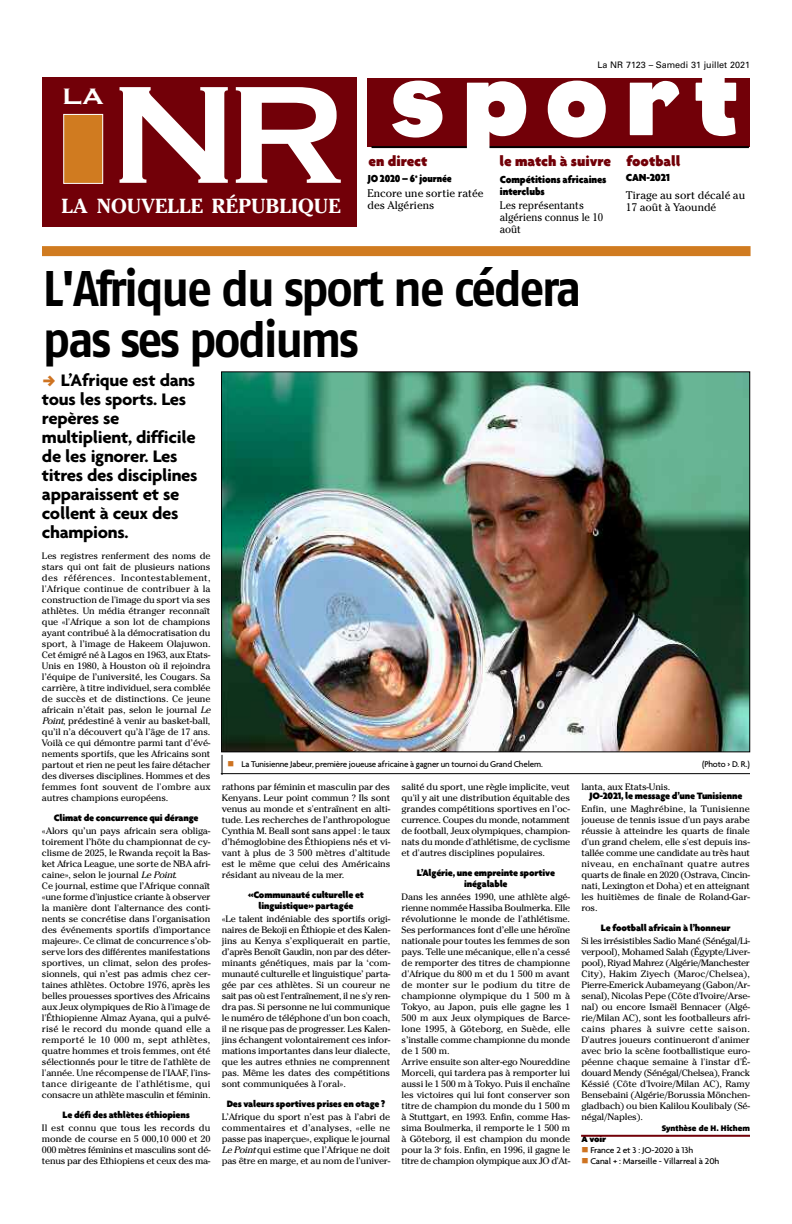
<style>
.page{position:relative;width:792px;height:1224px;background:#fff}
.page>*{position:absolute;margin:0;border:0;box-sizing:border-box;transform-origin:0 0}
.t1{font:182px "Copperplate";color:#fff}
.t2{font:700 104px "Eagle";letter-spacing:.145em;color:#fff}
.t3{font:700 50px/51px "Fago No";letter-spacing:-.055em;color:#000;scale:.94 1}
.t4{font:29px "Copperplate";color:#fff;scale:1.14 1}
.t5{font:700 20.2px "Cheltenham";letter-spacing:.015em;color:#fff}
.t6{font:700 18px/19px "Agenda";letter-spacing:-.015em;color:#000;scale:1.04 1}
.t7{font:900 15.2px "Agenda";color:#720008}
.t8{font:11px/14.8px "Cheltenham";color:#000}
.t9{font:11px/12px "Cheltenham";color:#000;scale:.94 1}
.t10{font:900 11px/12px "Agenda";letter-spacing:-.01em;color:#000;scale:.95 1}
.t11{font:900 10px/11px "Agenda";letter-spacing:-.015em;color:#000;text-align:center}
.t12{font:900 9.4px "Agenda";color:#000;scale:1.05 1}
.t13{font:9.2px/11px "Cheltenham";letter-spacing:-.015em;color:#000;text-align:justify;scale:1.05 1}
.t14{font:500 9px "Agenda";letter-spacing:-.015em;color:#000}
.t15{font:500 9px "Agenda";letter-spacing:-.015em;color:#000;scale:1.05 1}
.t16{font:9px "Univers";color:#000}
.t17{font:900 8px "Corpid";color:#000}
.s1{font-family:"Agenda";font-weight:900}
.s2{font-style:italic}
.s3{color:#ce7321}
</style>
<div class="page">
<div style="left:42px;top:246px;width:709px;height:10px;background:#d07b20"></div>
<hr style="left:221px;top:773px;width:529px;height:1px;background:#000">
<svg style="left:222px;top:755px;width:1px;height:20px"></svg>
<div style="left:367px;top:78px;width:382px;height:68px;background:#720008"></div>
<hr style="left:372px;top:146px;width:377px;height:2px;background:#000">
<div style="left:42px;top:78px;width:315px;height:149px;background:#720008"></div>
<div style="left:64px;top:115px;width:39px;height:68px;background:#d07b20"></div>
<div style="left:64px;top:114px;width:39px;height:70px;border:1px solid #fff"></div>
<hr style="left:581px;top:1135px;width:169px;height:2px;background:#720008">
<img style="left:223px;top:374px;width:525px;height:376px">
<p class="t1" style="left:103px;top:44px;width:251px">-NR</p>
<p class="t4" style="left:62px;top:82px;width:39px">La</p>
<p class="t5" style="left:62px;top:199px;width:280px">LA NOUVELLE RÉPUBLIQUE</p>
<p class="t16" style="left:598px;top:61px;width:154px">La NR 7123 – Samedi 31 juillet 2021</p>
<p class="t2" style="left:390px;top:38px;width:350px">sport</p>
<p class="t7" style="left:368px;top:152px;width:61px">en direct</p>
<p class="t7" style="left:500px;top:152px;width:113px">le match à suivre</p>
<p class="t7" style="left:626px;top:152px;width:56px">football</p>
<p class="t8" style="left:367px;top:171px;width:118px"><span class="s1">JO 2020 – 6</span><sup>e</sup> <span class="s1">journée<br></span>Encore une sortie ratée</p>
<p class="t8" style="left:367px;top:198px;width:69px">des Algériens</p>
<p class="t10" style="left:500px;top:173px;width:114px">Compétitions africaines interclubs</p>
<p class="t9" style="left:500px;top:200px;width:111px">Les représentants algériens connus le 10 août</p>
<p class="t8" style="left:626px;top:169px;width:121px;line-height:17.7px"><span class="s1">CAN-2021<br></span>Tirage au sort décalé au</p>
<p class="t8" style="left:626px;top:200px;width:92px">17 août à Yaoundé</p>
<p class="t3" style="left:43px;top:268px;width:575px">L'Afrique du sport ne cédera pas ses podiums</p>
<p class="t6" style="left:42px;top:370px;width:151px;text-indent:19px">L’Afrique est dans tous les sports. Les repères se multiplient, difficile de les ignorer. Les titres des disciplines apparaissent et se collent à ceux des champions.</p>
<p class="t13" style="left:42px;top:550px;width:163px;text-align:left">Les registres renferment des noms de stars qui ont fait de plusieurs nations des références. Incontestablement, l'Afrique continue de contribuer à la construction de l'image du sport via ses athlètes. Un média étranger reconnaît que «l'Afrique a son lot de champions ayant contribué à la démocratisation du sport, à l’image de Hakeem Olajuwon.<br>Cet émigré né à Lagos en 1963, aux Etats-Unis en 1980, à Houston où il rejoindra l’équipe de l’université, les Cougars. Sa carrière, à titre individuel, sera comblée de succès et de distinctions. Ce jeune africain n’était pas, selon le journal <span class="s2">Le Point</span>, prédestiné à venir au basket-ball, qu’il n’a découvert qu’à l’âge de 17 ans.<br>Voilà ce qui démontre parmi tant d’évé&shy;nements sportifs, que les Africains sont partout et rien ne peut les faire détacher des diverses disciplines. Hommes et des femmes font souvent de l'ombre aux autres champions européens.</p>
<p class="t11" style="left:54px;top:812px;width:146px">Climat de concurrence qui dérange</p>
<p class="t13" style="left:42px;top:825px;width:162px;text-align:left">«Alors qu’un pays africain sera obliga&shy;toirement l’hôte du championnat de cy&shy;clisme de 2025, le Rwanda reçoit la Bas&shy;ket Africa League, une sorte de NBA afri&shy;caine», selon le journal <span class="s2">Le Point</span>.<br>Ce journal, estime que l’Afrique connaît «une forme d'injustice criante à observer la manière dont l'alternance des conti&shy;nents se concrétise dans l'organisation des événements sportifs d'importance majeure». Ce climat de concurrence s’ob&shy;serve lors des différentes manifestations sportives, un climat, selon des profes&shy;sionnels, qui n’est pas admis chez cer&shy;taines athlètes. Octobre 1976, après les belles prouesses sportives des Africains aux Jeux olympiques de Rio à l'image de l'Éthiopienne Almaz Ayana, qui a pulvé&shy;risé le record du monde quand elle a remporté le 10 000 m, sept athlètes, quatre hommes et trois femmes, ont été sélectionnés pour le titre de l'athlète de l'année. Une récompense de l'IAAF, l'ins&shy;tance dirigeante de l'athlétisme, qui consacre un athlète masculin et féminin.</p>
<p class="t11" style="left:63px;top:1109px;width:129px">Le défi des athlètes éthiopiens</p>
<p class="t13" style="left:42px;top:1122px;width:162px">Il est connu que tous les records du monde de course en 5 000,10 000 et 20<br>000 mètres féminins et masculins sont dé&shy;tenus par des Ethiopiens et ceux des ma-</p>
<p class="t14" style="left:227px;top:759px;width:317px"><span class="s3">■</span> La Tunisienne Jabeur, première joueuse africaine à gagner un tournoi du Grand Chelem.</p>
<p class="t14" style="left:702px;top:759px;width:49px">(Photo &gt; D. R.)</p>
<p class="t13" style="left:222px;top:781px;width:162px">rathons par féminin et masculin par des Kenyans. Leur point commun ? Ils sont venus au monde et s'entraînent en alti&shy;tude. Les recherches de l’anthropologue Cynthia M. Beall sont sans appel : le taux d’hémoglobine des Éthiopiens nés et vi&shy;vant à plus de 3 500 mètres d’altitude est le même que celui des Américains résidant au niveau de la mer.</p>
<p class="t11" style="left:248px;top:889px;width:117px">«Communauté culturelle et linguistique» partagée</p>
<p class="t13" style="left:222px;top:913px;width:162px">«Le talent indéniable des sportifs origi&shy;naires de Bekoji en Éthiopie et des Kalen&shy;jins au Kenya s’expliquerait en partie, d’après Benoît Gaudin, non par des déter&shy;minants génétiques, mais par la ‘com&shy;munauté culturelle et linguistique’ parta&shy;gée par ces athlètes. Si un coureur ne sait pas où est l'entraînement, il ne s'y ren&shy;dra pas. Si personne ne lui communique le numéro de téléphone d'un bon coach, il ne risque pas de progresser. Les Kalen&shy;jins échangent volontairement ces infor&shy;mations importantes dans leur dialecte, que les autres ethnies ne comprennent pas. Même les dates des compétitions sont communiquées à l'oral».</p>
<p class="t11" style="left:227px;top:1098px;width:160px">Des valeurs sportives prises en otage ?</p>
<p class="t13" style="left:222px;top:1111px;width:162px">L’Afrique du sport n’est pas à l’abri de commentaires et d’analyses, «elle ne passe pas inaperçue», explique le journal <span class="s2">Le Point</span>qui estime que l’Afrique ne doit pas être en marge, et au nom de l'univer-</p>
<p class="t13" style="left:402px;top:781px;width:162px">salité du sport, une règle implicite, veut qu'il y ait une distribution équitable des grandes compétitions sportives en l’oc&shy;currence. Coupes du monde, notamment de football, Jeux olympiques, champion&shy;nats du monde d'athlétisme, de cyclisme et d'autres disciplines populaires.</p>
<p class="t11" style="left:417px;top:867px;width:140px">L’Algérie, une empreinte sportive inégalable</p>
<p class="t13" style="left:402px;top:891px;width:162px;text-align:left">Dans les années 1990, une athlète algé&shy;rienne nommée Hassiba Boulmerka. Elle révolutionne le monde de l'athlétisme.<br>Ses performances font d’elle une héroïne nationale pour toutes les femmes de son pays. Telle une mécanique, elle n’a cessé de remporter des titres de championne d'Afrique du 800 m et du 1 500 m avant de monter sur le podium du titre de championne olympique du 1 500 m à Tokyo, au Japon, puis elle gagne les 1<br>500 m aux Jeux olympiques de Barce&shy;lone 1995, à Göteborg, en Suède, elle s’installe comme championne du monde de 1 500 m.<br>Arrive ensuite son alter-ego Noureddine Morceli, qui tardera pas à remporter lui aussi le 1 500 m à Tokyo. Puis il enchaîne les victoires qui lui font conserver son titre de champion du monde du 1 500 m à Stuttgart, en 1993. Enfin, comme Has&shy;sima Boulmerka, il remporte le 1 500 m à Göteborg, il est champion du monde pour la 3<sup>e</sup> fois. Enfin, en 1996, il gagne le titre de champion olympique aux JO d'At-</p>
<p class="t13" style="left:581px;top:781px;width:86px">lanta, aux Etats-Unis.</p>
<p class="t11" style="left:589px;top:790px;width:155px">JO-2021, le message d’une Tunisienne</p>
<p class="t13" style="left:581px;top:803px;width:162px">Enfin, une Maghrébine, la Tunisienne joueuse de tennis issue d'un pays arabe réussie à atteindre les quarts de finale d'un grand chelem, elle s'est depuis ins&shy;tallée comme une candidate au très haut niveau, en enchaînant quatre autres quarts de finale en 2020 (Ostrava, Cincin&shy;nati, Lexington et Doha) et en atteignant les huitièmes de finale de Roland-Gar&shy;ros.</p>
<p class="t11" style="left:601px;top:922px;width:131px">Le football africain à l’honneur</p>
<p class="t13" style="left:581px;top:935px;width:162px">Si les irrésistibles Sadio Mané (Sénégal/Li&shy;verpool), Mohamed Salah (Égypte/Liver&shy;pool), Riyad Mahrez (Algérie/Manchester City), Hakim Ziyech (Maroc/Chelsea), Pierre-Emerick Aubameyang (Gabon/Ar&shy;senal), Nicolas Pepe (Côte d'Ivoire/Arse&shy;nal) ou encore Ismaël Bennacer (Algé&shy;rie/Milan AC), sont les footballeurs afri&shy;cains phares à suivre cette saison.<br>D'autres joueurs continueront d'animer avec brio la scène footballistique euro&shy;péenne chaque semaine à l'instar d'É&shy;douard Mendy (Sénégal/Chelsea), Franck Késsié (Côte d'Ivoire/Milan AC), Ramy Bensebaini (Algérie/Borussia Mönchen&shy;gladbach) ou bien Kalilou Koulibaly (Sé&shy;négal/Naples).</p>
<p class="t17" style="left:662px;top:1125px;width:90px">Synthèse de H. Hichem</p>
<p class="t12" style="left:581px;top:1133px;width:25px">A voir</p>
<p class="t15" style="left:581px;top:1145px;width:108px"><span class="s3">■</span> France 2 et 3 : JO-2020 à 13h</p>
<p class="t15" style="left:581px;top:1156px;width:133px"><span class="s3">■</span> Canal + : Marseille - Villarreal à 20h</p>
</div>
